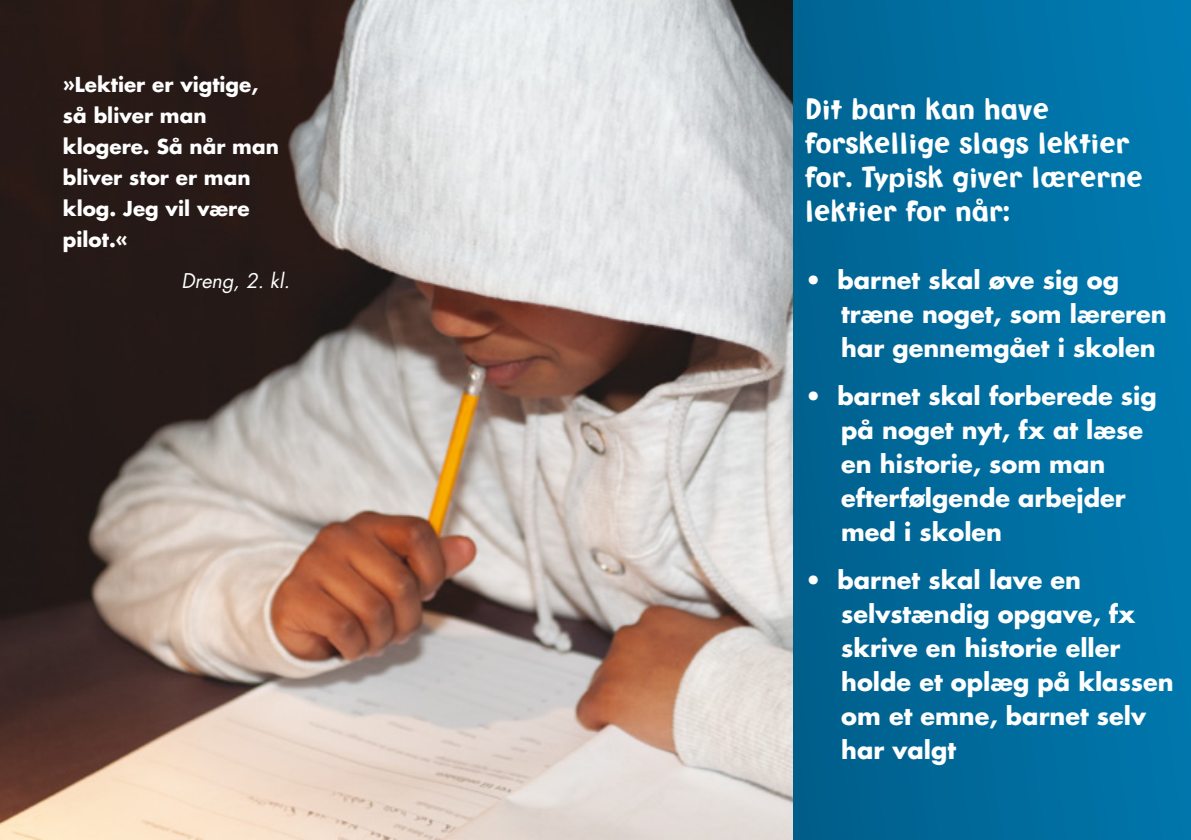
<style>
.page{position:relative;width:1191px;height:840px;background:#fff}
.page>*{position:absolute;margin:0;border:0;box-sizing:border-box;transform-origin:0 0}
.t1{font:30px/34px "Roger";color:#fff}
.t2{font:700 24px/34px "Futura";color:#fff}
.t3{font:700 20px/31px "Futura";color:#fff}
.t4{font:italic 19.8px "Futura";color:#fff}
</style>
<div class="page">
<img style="left:0;top:0;width:793px;height:839px">
<div style="left:793px;top:0;width:398px;height:839px;background:linear-gradient(to right,#00618e,#007ab0)"></div>
<p class="t3" style="left:63px;top:68px;width:218px">»Lektier er vigtige, så bliver man klogere. Så når man bliver stor er man klog. Jeg vil være pilot.«</p>
<p class="t4" style="left:181px;top:267px;width:110px">Dreng, 2. kl.</p>
<p class="t1" style="left:805px;top:91px;width:339px">Dit barn kan have forskellige slags lektier for. Typisk giver lærerne lektier for når:</p>
<p class="t2" style="left:841px;top:262px;width:327px;text-indent:-36px">• barnet skal øve sig og træne noget, som læreren har gennemgået i skolen</p>
<p class="t2" style="left:841px;top:378px;width:317px;text-indent:-36px">• barnet skal forberede sig på noget nyt, fx at læse en historie, som man efterfølgende arbejder med i skolen</p>
<p class="t2" style="left:841px;top:562px;width:334px;text-indent:-36px">• barnet skal lave en selvstændig opgave, fx skrive en historie eller holde et oplæg på klassen om et emne, barnet selv har valgt</p>
</div>
